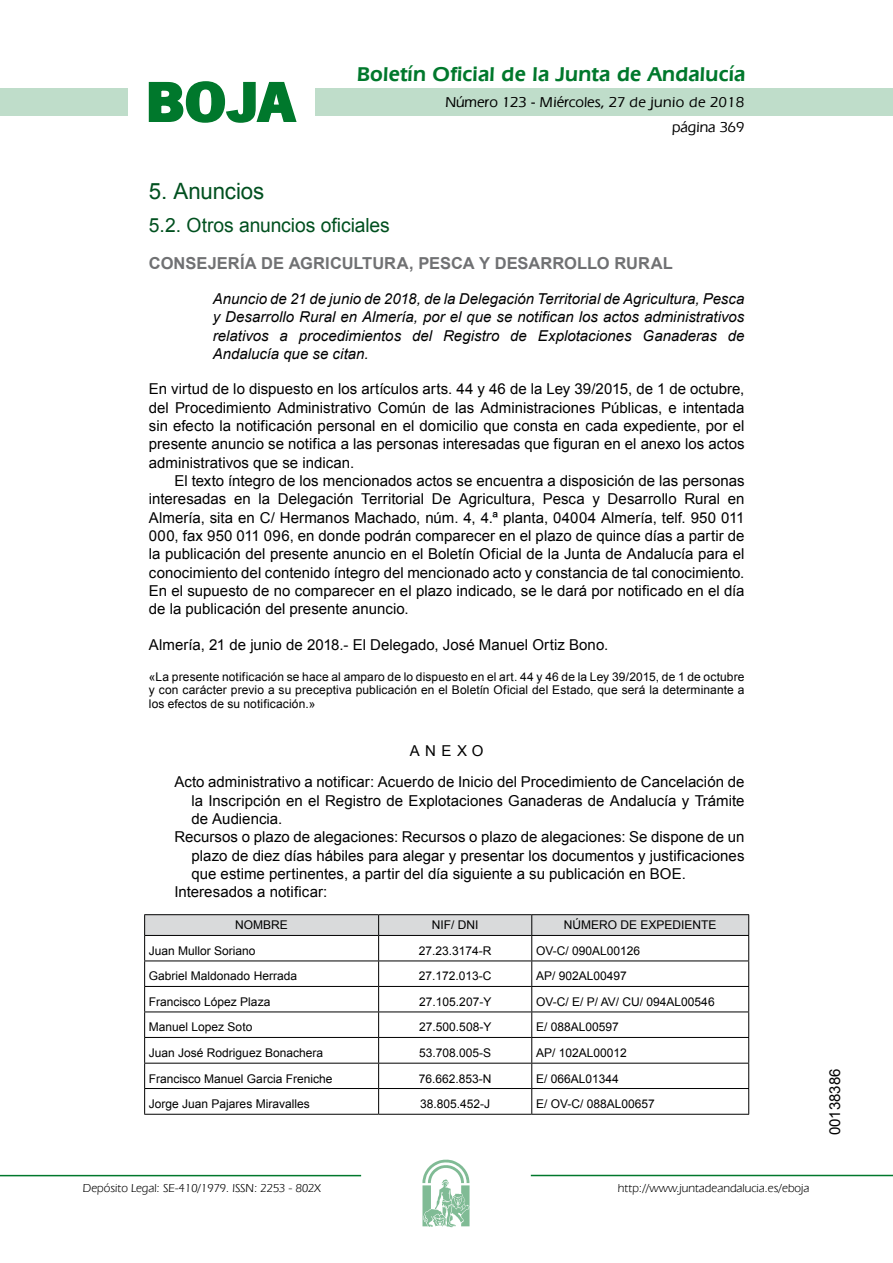
<style>
.page{position:relative;width:893px;height:1263px;background:#fff}
.page>*{position:absolute;margin:0;border:0;box-sizing:border-box;transform-origin:0 0}
.t1{font:700 57.75px "News Got T";color:#00782c;scale:1.14 1}
.t2{font:22.5px "Arial";letter-spacing:-.005em;color:#00501f}
.t3{font:600 21px "Eras IT Cby BT";letter-spacing:.01em;color:#00782c}
.t4{font:19.5px "Arial";letter-spacing:-.005em;color:#00501f}
.t5{font:700 16.5px "Arial";color:#707173}
.t6{font:15px/18.3px "Arial";color:#000;text-align:justify}
.t7{font:italic 15px/18.3px "Arial";color:#000;text-align:justify}
.t8{font:500 15px/24.5px "Eras IT Cby BT";color:#000;text-align:right}
.t9{font:12px/13.8px "Arial";color:#000;text-align:justify}
.t10{font:12px "Eras IT Cby BT";color:#000}
</style>
<div class="page">
<div style="left:315px;top:88px;width:577px;height:28px;background:#bfddca"></div>
<div style="left:0;top:88px;width:128px;height:28px;background:#bfddca"></div>
<hr style="left:0;top:1175px;width:361px;height:1px;background:#00782c">
<svg style="left:422px;top:1159px;width:47px;height:68px"></svg>
<hr style="left:531px;top:1175px;width:361px;height:1px;background:#00782c">
<svg style="left:148px;top:81px;width:149px;height:42px"></svg>
<hr style="left:144px;top:914px;width:234px;height:1px;background:#000">
<hr style="left:378px;top:914px;width:153px;height:1px;background:#000">
<hr style="left:531px;top:914px;width:218px;height:1px;background:#000">
<svg style="left:144px;top:915px;width:605px;height:199px"></svg>
<hr style="left:144px;top:1114px;width:234px;height:1px;background:#000">
<hr style="left:378px;top:1114px;width:153px;height:1px;background:#000">
<hr style="left:531px;top:1114px;width:218px;height:1px;background:#000">
<h1 class="t1" style="left:145px;top:68px;width:133px">BOJA</h1>
<h3 class="t3" style="left:357px;top:62px;width:390px">Boletín Oficial de la Junta de Andalucía</h3>
<p class="t8" style="left:445px;top:90px;width:300px">Número 123 - Miércoles, 27 de junio de 2018 página 369</p>
<h2 class="t2" style="left:149px;top:177px;width:117px">5. Anuncios</h2>
<h3 class="t4" style="left:149px;top:212px;width:242px">5.2. Otros anuncios oficiales</h3>
<p class="t5" style="left:149px;top:252px;width:525px">CONSEJERÍA DE AGRICULTURA, PESCA Y DESARROLLO RURAL</p>
<p class="t7" style="left:213px;top:290px;width:533px">Anuncio de 21 de junio de 2018, de la Delegación Territorial de Agricultura, Pesca y Desarrollo Rural en Almería, por el que se notifican los actos administrativos relativos a procedimientos del Registro de Explotaciones Ganaderas de Andalucía que se citan.</p>
<p class="t6" style="left:149px;top:380px;width:597px">En virtud de lo dispuesto en los artículos arts. 44 y 46 de la Ley 39/2015, de 1 de octubre, del Procedimiento Administrativo Común de las Administraciones Públicas, e intentada sin efecto la notificación personal en el domicilio que consta en cada expediente, por el presente anuncio se notifica a las personas interesadas que figuran en el anexo los actos administrativos que se indican.</p>
<p class="t6" style="left:149px;top:472px;width:597px;text-indent:26px">El texto íntegro de los mencionados actos se encuentra a disposición de las personas interesadas en la Delegación Territorial De Agricultura, Pesca y Desarrollo Rural en Almería, sita en C/ Hermanos Machado, núm. 4, 4.ª planta, 04004 Almería, telf. 950 011<br>000, fax 950 011 096, en donde podrán comparecer en el plazo de quince días a partir de la publicación del presente anuncio en el Boletín Oficial de la Junta de Andalucía para el conocimiento del contenido íntegro del mencionado acto y constancia de tal conocimiento.<br>En el supuesto de no comparecer en el plazo indicado, se le dará por notificado en el día de la publicación del presente anuncio.</p>
<p class="t6" style="left:149px;top:635px;width:461px">Almería, 21 de junio de 2018.- El Delegado, José Manuel Ortiz Bono.</p>
<p class="t9" style="left:149px;top:670px;width:597px">«La presente notificación se hace al amparo de lo dispuesto en el art. 44 y 46 de la Ley 39/2015, de 1 de octubre y con carácter previo a su preceptiva publicación en el Boletín Oficial del Estado, que será la determinante a los efectos de su notificación.»</p>
<p class="t6" style="left:174px;top:736px;width:571px;line-height:31px;text-indent:235px">ANEXO<br>Acto administrativo a notificar: Acuerdo de Inicio del Procedimiento de Cancelación de</p>
<p class="t6" style="left:191px;top:791px;width:554px">la Inscripción en el Registro de Explotaciones Ganaderas de Andalucía y Trámite</p>
<p class="t6" style="left:191px;top:810px;width:92px">de Audiencia.</p>
<p class="t6" style="left:174px;top:828px;width:571px">Recursos o plazo de alegaciones: Recursos o plazo de alegaciones: Se dispone de un</p>
<p class="t6" style="left:191px;top:846px;width:554px">plazo de diez días hábiles para alegar y presentar los documentos y justificaciones</p>
<p class="t6" style="left:191px;top:865px;width:496px">que estime pertinentes, a partir del día siguiente a su publicación en BOE.</p>
<p class="t6" style="left:174px;top:883px;width:154px">Interesados a notificar:</p>
<p class="t9" style="left:235px;top:918px;width:54px">NOMBRE</p>
<p class="t9" style="left:432px;top:918px;width:48px">NIF/ DNI</p>
<p class="t9" style="left:564px;top:918px;width:154px">NÚMERO DE EXPEDIENTE</p>
<p class="t9" style="left:149px;top:944px;width:108px">Juan Mullor Soriano</p>
<p class="t9" style="left:419px;top:944px;width:74px">27.23.3174-R</p>
<p class="t9" style="left:536px;top:944px;width:106px">OV-C/ 090AL00126</p>
<p class="t9" style="left:149px;top:969px;width:150px">Gabriel Maldonado Herrada</p>
<p class="t9" style="left:419px;top:969px;width:74px">27.172.013-C</p>
<p class="t9" style="left:536px;top:969px;width:92px">AP/ 902AL00497</p>
<p class="t9" style="left:149px;top:995px;width:123px">Francisco López Plaza</p>
<p class="t9" style="left:419px;top:995px;width:74px">27.105.207-Y</p>
<p class="t9" style="left:536px;top:995px;width:180px">OV-C/ E/ P/ AV/ CU/ 094AL00546</p>
<p class="t9" style="left:149px;top:1020px;width:105px">Manuel Lopez Soto</p>
<p class="t9" style="left:419px;top:1020px;width:74px">27.500.508-Y</p>
<p class="t9" style="left:536px;top:1020px;width:84px">E/ 088AL00597</p>
<p class="t9" style="left:149px;top:1046px;width:176px">Juan José Rodriguez Bonachera</p>
<p class="t9" style="left:419px;top:1046px;width:74px">53.708.005-S</p>
<p class="t9" style="left:536px;top:1046px;width:92px">AP/ 102AL00012</p>
<p class="t9" style="left:149px;top:1072px;width:185px">Francisco Manuel Garcia Freniche</p>
<p class="t9" style="left:419px;top:1072px;width:74px">76.662.853-N</p>
<p class="t9" style="left:536px;top:1072px;width:84px">E/ 066AL01344</p>
<p class="t9" style="left:149px;top:1097px;width:162px">Jorge Juan Pajares Miravalles</p>
<p class="t9" style="left:420px;top:1097px;width:72px">38.805.452-J</p>
<p class="t9" style="left:536px;top:1097px;width:120px">E/ OV-C/ 088AL00657</p>
<p class="t10" style="left:83px;top:1181px;width:239px">Depósito Legal: SE-410/1979. ISSN: 2253 - 802X</p>
<p class="t10" style="left:618px;top:1181px;width:193px">http://www.juntadeandalucia.es/eboja</p>
<p class="t6" style="left:826px;top:1135px;width:68px;rotate:-90deg">00138386</p>
</div>
